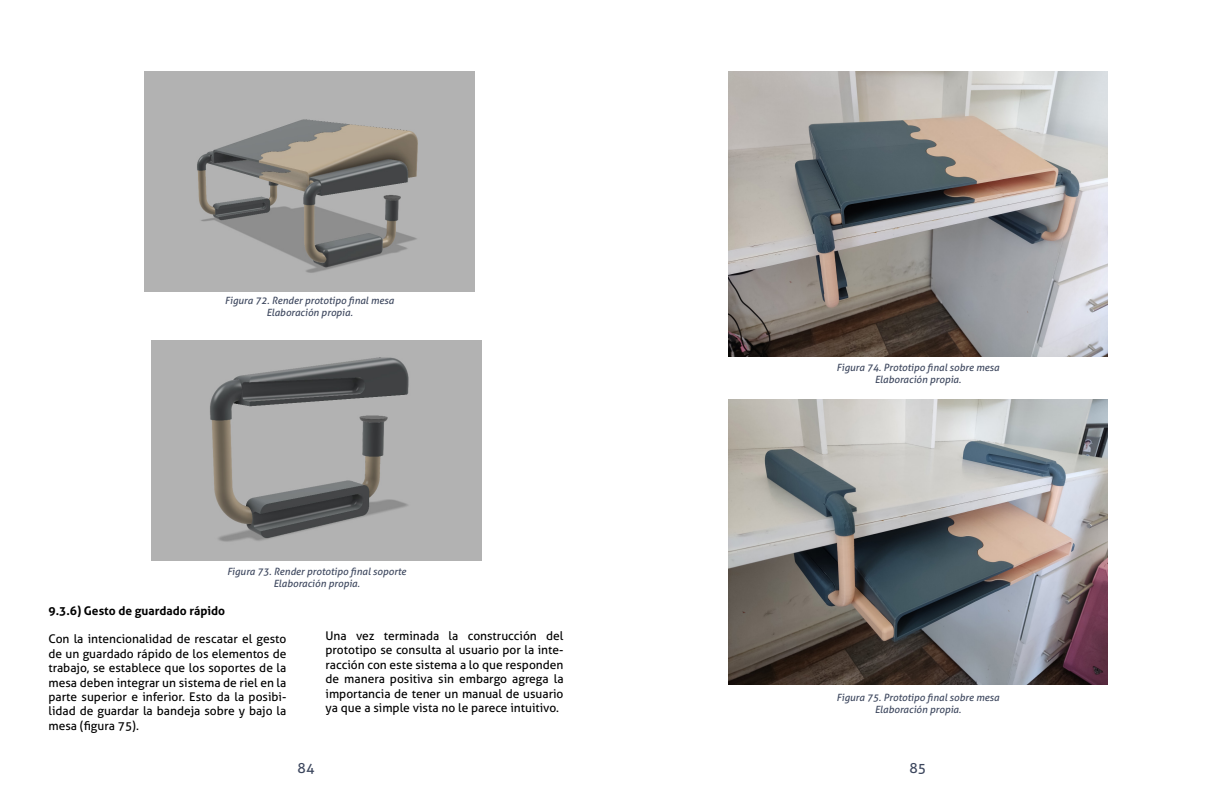
<style>
.page{position:relative;width:1224px;height:792px;background:#fff}
.page>*{position:absolute;margin:0;border:0;box-sizing:border-box;transform-origin:0 0}
.t1{font:14px "Aller";color:#3d475e}
.t2{font:12px/14.4px "Aller";color:#000;text-align:justify}
.t3{font:700 12px "Aller";color:#000}
.t4{font:italic 10px/12px "Aller";color:#3d475e;text-align:center}
</style>
<div class="page">
<img style="left:728px;top:72px;width:380px;height:284px">
<img style="left:728px;top:399px;width:380px;height:285px">
<img style="left:145px;top:72px;width:330px;height:220px">
<img style="left:152px;top:340px;width:330px;height:220px">
<p class="t4" style="left:225px;top:294px;width:171px">Figura 72. Render prototipo final mesa<br>Elaboración propia.</p>
<p class="t4" style="left:227px;top:565px;width:181px">Figura 73. Render prototipo final soporte<br>Elaboración propia.</p>
<p class="t3" style="left:48px;top:603px;width:178px">9.3.6) Gesto de guardado rápido</p>
<p class="t2" style="left:48px;top:632px;width:239px">Con la intencionalidad de rescatar el gesto de un guardado rápido de los elementos de trabajo, se establece que los soportes de la mesa deben integrar un sistema de riel en la parte superior e inferior. Esto da la posibi&shy;lidad de guardar la bandeja sobre y bajo la mesa (figura 75).</p>
<p class="t2" style="left:326px;top:628px;width:239px">Una vez terminada la construcción del prototipo se consulta al usuario por la inte&shy;racción con este sistema a lo que responden de manera positiva sin embargo agrega la importancia de tener un manual de usuario ya que a simple vista no le parece intuitivo.</p>
<p class="t4" style="left:837px;top:361px;width:164px">Figura 74. Prototipo final sobre mesa<br>Elaboración propia.</p>
<p class="t4" style="left:837px;top:691px;width:164px">Figura 75. Prototipo final sobre mesa<br>Elaboración propia.</p>
<p class="t1" style="left:298px;top:759px;width:18px">84</p>
<p class="t1" style="left:910px;top:759px;width:18px">85</p>
</div>
